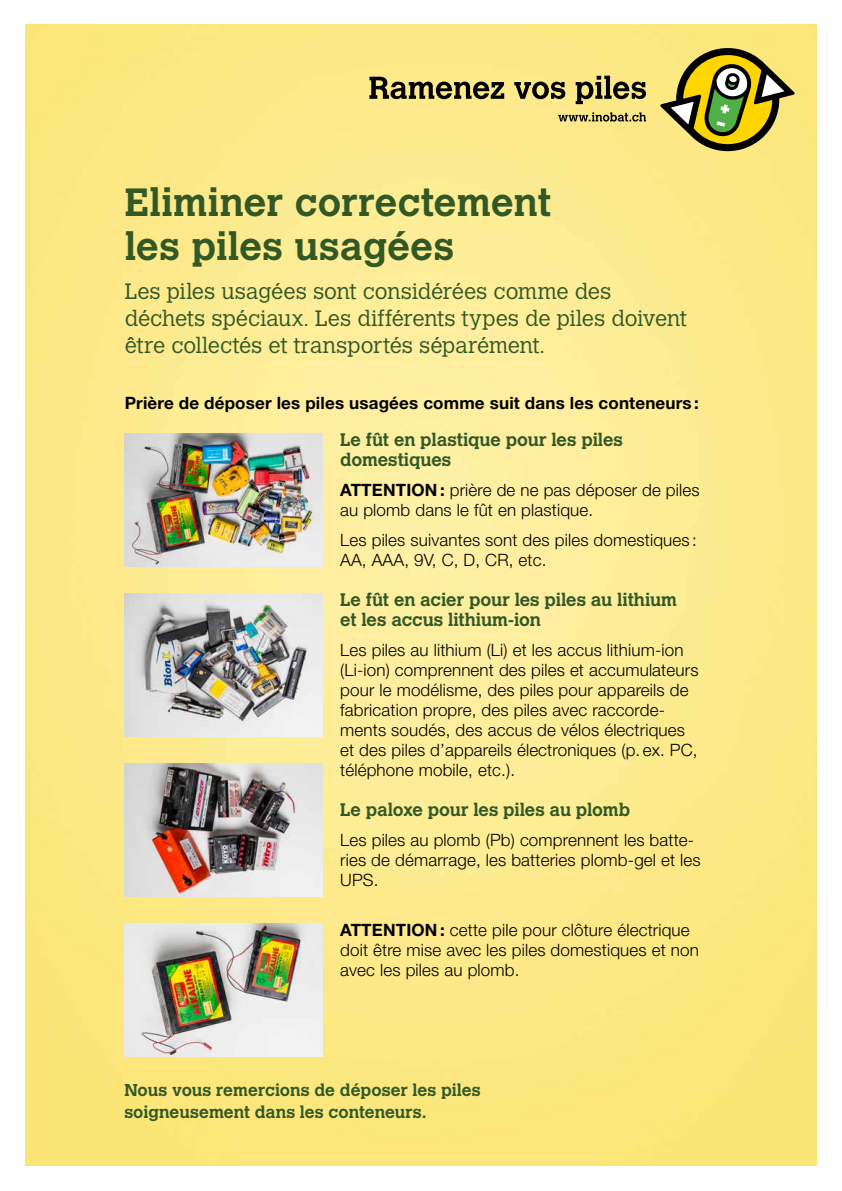
<style>
.page{position:relative;width:842px;height:1191px;background:#fff}
.page>*{position:absolute;margin:0;border:0;box-sizing:border-box;transform-origin:0 0}
.t1{font:700 39px/44px "Calvert MT Std";letter-spacing:.005em;color:#325825}
.t2{font:300 22px/27px "Calvert MT Std";letter-spacing:-.005em;color:#325825}
.t3{font:700 18px/20px "Calvert MT Std";letter-spacing:-.005em;color:#325825}
.t4{font:300 17px/20px "Helvetica Neue LT Std";letter-spacing:.01em;color:#000}
.t5{font:700 17px/22px "Calvert MT Std";color:#325825}
.t6{font:700 17px "Helvetica Neue LT Std";letter-spacing:.01em;color:#000}
.s1{font-weight:700}
</style>
<div class="page">
<img style="left:26px;top:25px;width:790px;height:1140px">
<svg style="left:660px;top:48px;width:135px;height:103px;background:#aca247"></svg>
<svg style="left:369px;top:77px;width:135px;height:22px;background:#887d4a"></svg>
<svg style="left:514px;top:82px;width:51px;height:17px"></svg>
<svg style="left:576px;top:76px;width:70px;height:28px;background:#9a8d52"></svg>
<svg style="left:558px;top:112px;width:88px;height:10px"></svg>
<img style="left:124px;top:433px;width:198px;height:133px">
<img style="left:124px;top:593px;width:198px;height:143px">
<img style="left:124px;top:763px;width:198px;height:133px">
<img style="left:124px;top:923px;width:198px;height:133px">
<h1 class="t1" style="left:125px;top:179px;width:428px">Eliminer correctement les piles usagées</h1>
<p class="t2" style="left:125px;top:278px;width:564px">Les piles usagées sont considérées comme des déchets spéciaux. Les différents types de piles doivent être collectés et transportés séparément.</p>
<p class="t6" style="left:125px;top:392px;width:576px">Prière de déposer les piles usagées comme suit dans les conteneurs :</p>
<p class="t3" style="left:340px;top:429px;width:284px">Le fût en plastique pour les piles domestiques</p>
<p class="t4" style="left:340px;top:480px;width:361px"><span class="s1">ATTENTION:</span> prière de ne pas déposer de piles au plomb dans le fût en plastique.</p>
<p class="t4" style="left:340px;top:530px;width:358px">Les piles suivantes sont des piles domestiques :<br>AA, AAA, 9V, C, D, CR, etc.</p>
<p class="t3" style="left:340px;top:589px;width:338px">Le fût en acier pour les piles au lithium et les accus lithium-ion</p>
<p class="t4" style="left:340px;top:640px;width:360px">Les piles au lithium (Li) et les accus lithium-ion (Li-ion) comprennent des piles et accumulateurs pour le modélisme, des piles pour appareils de fabrication propre, des piles avec raccorde&shy;ments soudés, des accus de vélos électriques et des piles d’appareils électroniques (p. ex. PC, téléphone mobile, etc.).</p>
<p class="t3" style="left:340px;top:799px;width:291px">Le paloxe pour les piles au plomb</p>
<p class="t4" style="left:340px;top:830px;width:362px">Les piles au plomb (Pb) comprennent les batte&shy;ries de démarrage, les batteries plomb-gel et les<br>UPS.</p>
<p class="t4" style="left:340px;top:920px;width:360px"><span class="s1">ATTENTION:</span> cette pile pour clôture électrique doit être mise avec les piles domestiques et non avec les piles au plomb.</p>
<p class="t5" style="left:124px;top:1079px;width:358px">Nous vous remercions de déposer les piles soigneusement dans les conteneurs.</p>
</div>
